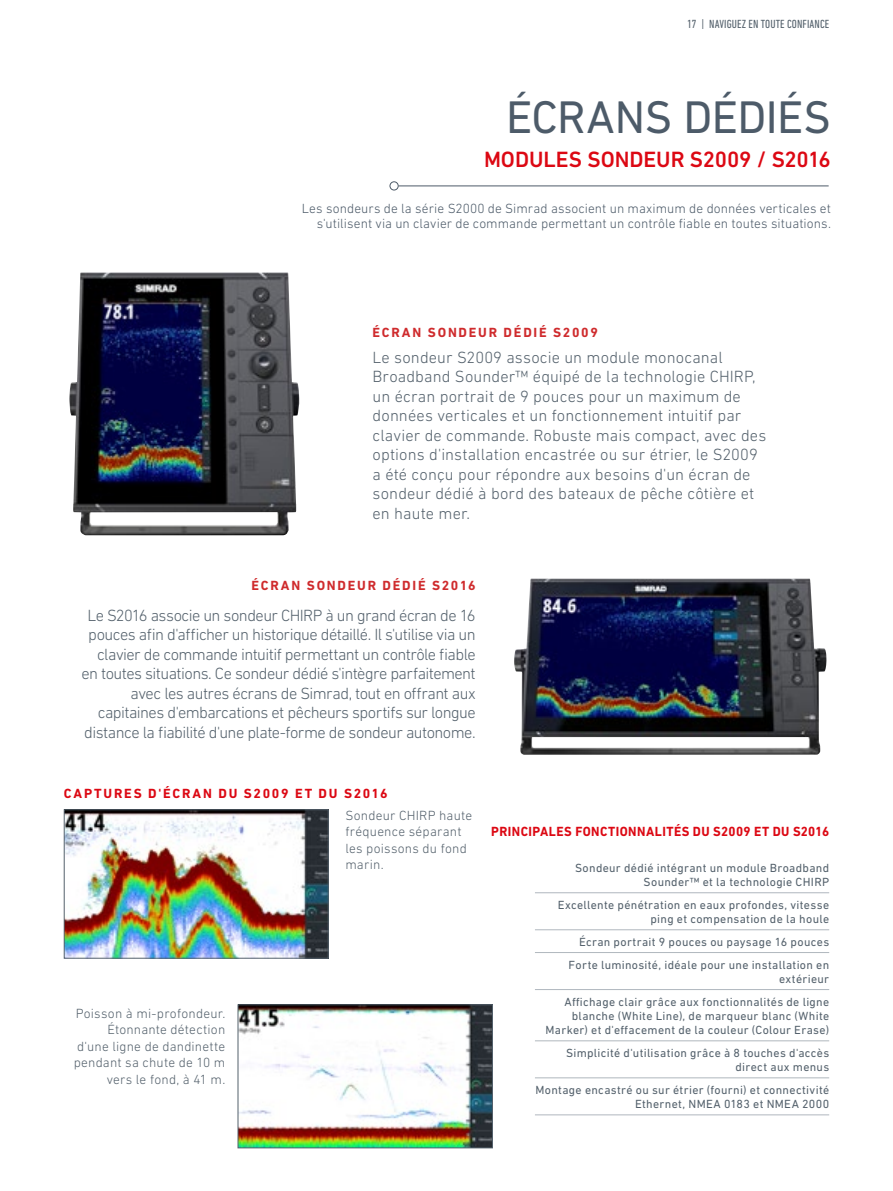
<style>
.page{position:relative;width:893px;height:1191px;background:#fff}
.page>*{position:absolute;margin:0;border:0;box-sizing:border-box;transform-origin:0 0}
.t1{font:46.5px "DIN Next LT Pro";letter-spacing:-.01em;color:#4d5b69}
.t2{font:500 22.5px "DIN Next LT Pro";letter-spacing:-.005em;color:#dc0813}
.t3{font:300 16.5px/19.5px "DIN Next LT Pro";color:#54616c}
.t4{font:300 16.5px/19.5px "DIN Next LT Pro";letter-spacing:-.035em;color:#54616c;text-align:right}
.t5{font:300 13.5px/16.5px "DIN Next LT Pro";letter-spacing:.015em;color:#54616c}
.t6{font:300 13.5px/15px "DIN Next LT Pro";letter-spacing:.005em;color:#4d5b69;text-align:right}
.t7{font:700 13.5px "DIN Next LT Pro";letter-spacing:.135em;color:#cf2b2d}
.t8{font:700 13.5px "DIN Next LT Pro";letter-spacing:.04em;color:#dc0813;scale:.95 1}
.t9{font:700 13.5px "DIN Next LT Pro";letter-spacing:.13em;color:#dc0813}
.t10{font:12px/14.2px "DIN Next LT Pro";letter-spacing:.025em;color:#54616c;text-align:right}
.t11{font:condensed 12px "DIN Next LT Pro";letter-spacing:.01em;color:#54616c}
</style>
<div class="page">
<hr style="left:399px;top:185px;width:430px;height:1px;background:#4e5b68">
<div style="left:390px;top:181px;width:9px;height:9px;border:1px solid #4e5b68;border-radius:50%"></div>
<img style="left:69px;top:272px;width:230px;height:263px">
<img style="left:514px;top:578px;width:312px;height:176px">
<img style="left:66px;top:811px;width:261px;height:145px">
<div style="left:64px;top:809px;width:265px;height:149px;border:1px solid #54616c"></div>
<img style="left:240px;top:1006px;width:251px;height:140px">
<div style="left:238px;top:1004px;width:255px;height:144px;border:1px solid #54616c"></div>
<hr style="left:535px;top:892px;width:294px;height:1px;background:#b0b7be">
<hr style="left:535px;top:929px;width:294px;height:1px;background:#b0b7be">
<hr style="left:535px;top:952px;width:294px;height:1px;background:#b0b7be">
<hr style="left:535px;top:989px;width:294px;height:1px;background:#b0b7be">
<hr style="left:535px;top:1040px;width:294px;height:1px;background:#b0b7be">
<hr style="left:535px;top:1077px;width:294px;height:1px;background:#b0b7be">
<hr style="left:535px;top:1114px;width:294px;height:1px;background:#b0b7be">
<p class="t11" style="left:687px;top:17px;width:143px">17 | NAVIGUEZ EN TOUTE CONFIANCE</p>
<h1 class="t1" style="left:506px;top:90px;width:326px">ÉCRANS DÉDIÉS</h1>
<h2 class="t2" style="left:484px;top:147px;width:348px">MODULES SONDEUR S2009 / S2016</h2>
<p class="t6" style="left:302px;top:200px;width:530px">Les sondeurs de la série S2000 de Simrad associent un maximum de données verticales et s'utilisent via un clavier de commande permettant un contrôle fiable en toutes situations.</p>
<p class="t7" style="left:373px;top:324px;width:227px">ÉCRAN SONDEUR DÉDIÉ S2009</p>
<p class="t3" style="left:373px;top:347px;width:395px">Le sondeur S2009 associe un module monocanal Broadband Sounder™ équipé de la technologie CHIRP, un écran portrait de 9 pouces pour un maximum de données verticales et un fonctionnement intuitif par clavier de commande. Robuste mais compact, avec des options d'installation encastrée ou sur étrier, le S2009 a été conçu pour répondre aux besoins d'un écran de sondeur dédié à bord des bateaux de pêche côtière et en haute mer.</p>
<p class="t7" style="left:252px;top:578px;width:226px">ÉCRAN SONDEUR DÉDIÉ S2016</p>
<p class="t4" style="left:82px;top:605px;width:396px">Le S2016 associe un sondeur CHIRP à un grand écran de 16 pouces afin d'afficher un historique détaillé. Il s'utilise via un clavier de commande intuitif permettant un contrôle fiable en toutes situations. Ce sondeur dédié s'intègre parfaitement avec les autres écrans de Simrad, tout en offrant aux capitaines d'embarcations et pêcheurs sportifs sur longue distance la fiabilité d'une plate-forme de sondeur autonome.</p>
<p class="t9" style="left:64px;top:786px;width:325px">CAPTURES D'ÉCRAN DU S2009 ET DU S2016</p>
<p class="t5" style="left:74px;top:1004px;width:153px;text-align:right">Poisson à mi-profondeur.<br>Étonnante détection d'une ligne de dandinette pendant sa chute de 10 m vers le fond, à 41 m.</p>
<p class="t5" style="left:345px;top:806px;width:128px">Sondeur CHIRP haute fréquence séparant les poissons du fond marin.</p>
<p class="t8" style="left:491px;top:824px;width:357px">PRINCIPALES FONCTIONNALITÉS DU S2009 ET DU S2016</p>
<p class="t10" style="left:575px;top:860px;width:256px">Sondeur dédié intégrant un module Broadband<br>Sounder™ et la technologie CHIRP</p>
<p class="t10" style="left:558px;top:897px;width:273px">Excellente pénétration en eaux profondes, vitesse ping et compensation de la houle</p>
<p class="t10" style="left:569px;top:930px;width:262px;line-height:22.8px">Écran portrait 9 pouces ou paysage 16 pouces<br>Forte luminosité, idéale pour une installation en</p>
<p class="t10" style="left:564px;top:967px;width:266px;line-height:22.8px">extérieur<br>Affichage clair grâce aux fonctionnalités de ligne</p>
<p class="t10" style="left:546px;top:1008px;width:285px">blanche (White Line), de marqueur blanc (White<br>Marker) et d'effacement de la couleur (Colour Erase)</p>
<p class="t10" style="left:566px;top:1045px;width:265px">Simplicité d'utilisation grâce à 8 touches d'accès direct aux menus</p>
<p class="t10" style="left:535px;top:1082px;width:295px">Montage encastré ou sur étrier (fourni) et connectivité<br>Ethernet, NMEA 0183 et NMEA 2000</p>
</div>
